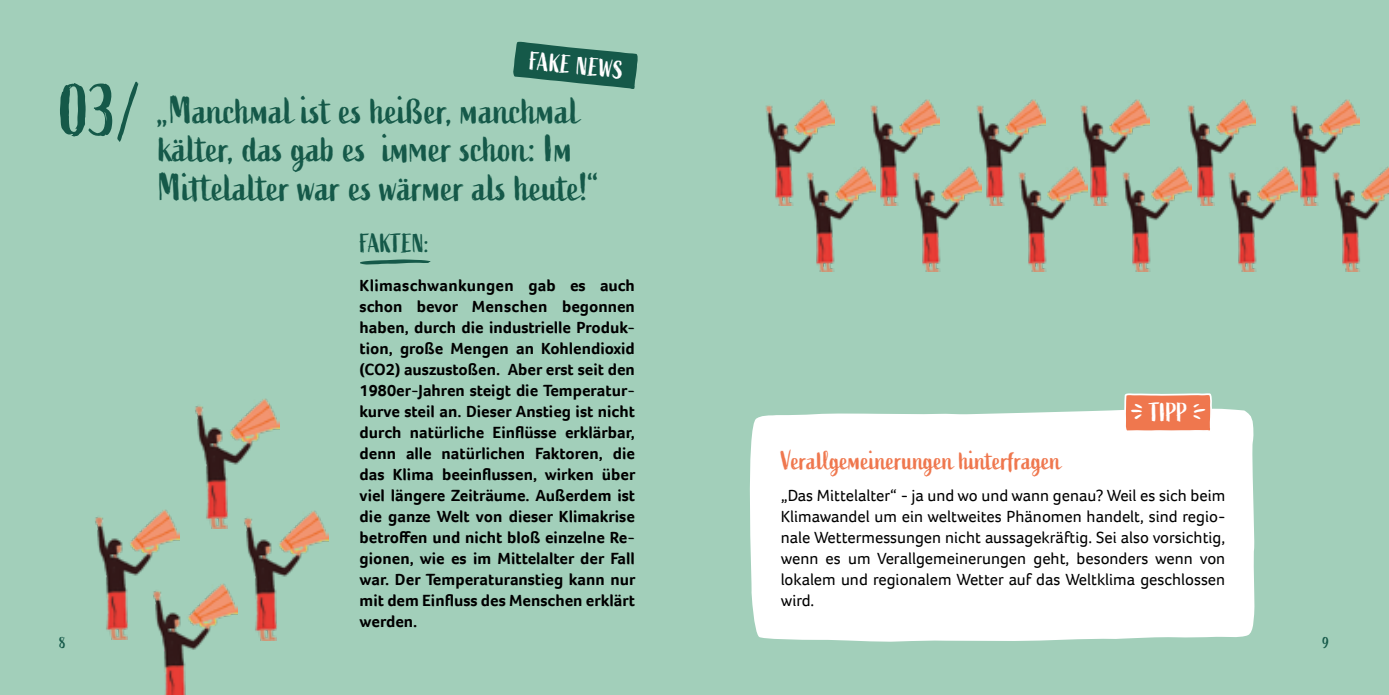
<style>
.page{position:relative;width:1389px;height:695px;background:#fff}
.page>*{position:absolute;margin:0;border:0;box-sizing:border-box;transform-origin:0 0}
.t1{font:38.5px/38.5px "Active";color:#155949}
.t2{font:26.25px "Active";color:#ef774e}
.t3{font:26.25px "Active";letter-spacing:-.01em;color:#155949}
.t4{font:26.25px "Active";color:#fff}
.t5{font:25.2px "Active";color:#fff}
.t6{font:700 16.62px/21px "Foco";color:#000;text-align:justify}
.t7{font:16.62px/21px "Foco";color:#000;text-align:justify}
.t8{font:15.75px "Active";color:#155949}
.s1{font-size:72.98px}
</style>
<div class="page">
<div style="left:0;top:0;width:1389px;height:694px;background:#a2cfba"></div>
<img style="left:765px;top:100px;width:69px;height:105px">
<img style="left:807px;top:166px;width:64px;height:105px">
<img style="left:871px;top:100px;width:69px;height:105px">
<img style="left:913px;top:166px;width:64px;height:105px">
<img style="left:977px;top:100px;width:68px;height:105px">
<img style="left:1018px;top:166px;width:63px;height:105px">
<img style="left:1081px;top:100px;width:69px;height:105px">
<img style="left:1187px;top:100px;width:69px;height:105px">
<img style="left:1291px;top:100px;width:69px;height:105px">
<img style="left:1122px;top:166px;width:69px;height:105px">
<img style="left:1229px;top:166px;width:69px;height:105px">
<img style="left:1333px;top:166px;width:56px;height:105px">
<div style="left:749px;top:408px;width:506px;height:234px;background:#fff"></div>
<img style="left:195px;top:398px;width:85px;height:130px">
<img style="left:95px;top:509px;width:84px;height:130px">
<img style="left:244px;top:510px;width:85px;height:130px">
<img style="left:152px;top:583px;width:85px;height:111px">
<svg style="left:360px;top:259px;width:70px;height:5px"></svg>
<svg style="left:513px;top:41px;width:125px;height:48px"></svg>
<svg style="left:1123px;top:393px;width:90px;height:40px;background:#ef8f6d"></svg>
<h3 class="t5" style="left:531px;top:46px;width:96px;rotate:6deg">FAKE NEWS</h3>
<h1 class="t1" style="left:159px;top:92px;width:442px;text-indent:-99px"><span class="s1">03/</span> „Manchmal ist es heißer, manchmal kälter, das gab es immer schon: Im<br>Mittelalter war es wärmer als heute!“</h1>
<h2 class="t3" style="left:360px;top:228px;width:71px">FAKTEN:</h2>
<p class="t6" style="left:360px;top:274px;width:277px">Klimaschwankungen gab es auch schon bevor Menschen begonnen haben, durch die industrielle Produk&shy;tion, große Mengen an Kohlendioxid (CO2) auszustoßen. Aber erst seit den 1980er-Jahren steigt die Temperatur&shy;kurve steil an. Dieser Anstieg ist nicht durch natürliche Einflüsse erklärbar, denn alle natürlichen Faktoren, die das Klima beeinflussen, wirken über viel längere Zeiträume. Außerdem ist die ganze Welt von dieser Klimakrise betroffen und nicht bloß einzelne Re&shy;gionen, wie es im Mittelalter der Fall war. Der Temperaturanstieg kann nur mit dem Einfluss des Menschen erklärt werden.</p>
<h2 class="t4" style="left:1149px;top:397px;width:40px">TIPP</h2>
<h2 class="t2" style="left:781px;top:445px;width:282px">Verallgemeinerungen hinterfragen</h2>
<p class="t7" style="left:781px;top:484px;width:446px">„Das Mittelalter“ - ja und wo und wann genau? Weil es sich beim Klimawandel um ein weltweites Phänomen handelt, sind regio&shy;nale Wettermessungen nicht aussagekräftig. Sei also vorsichtig, wenn es um Verallgemeinerungen geht, besonders wenn von lokalem und regionalem Wetter auf das Weltklima geschlossen wird.</p>
<p class="t8" style="left:60px;top:634px;width:8px">8</p>
<p class="t8" style="left:1323px;top:634px;width:8px">9</p>
</div>
